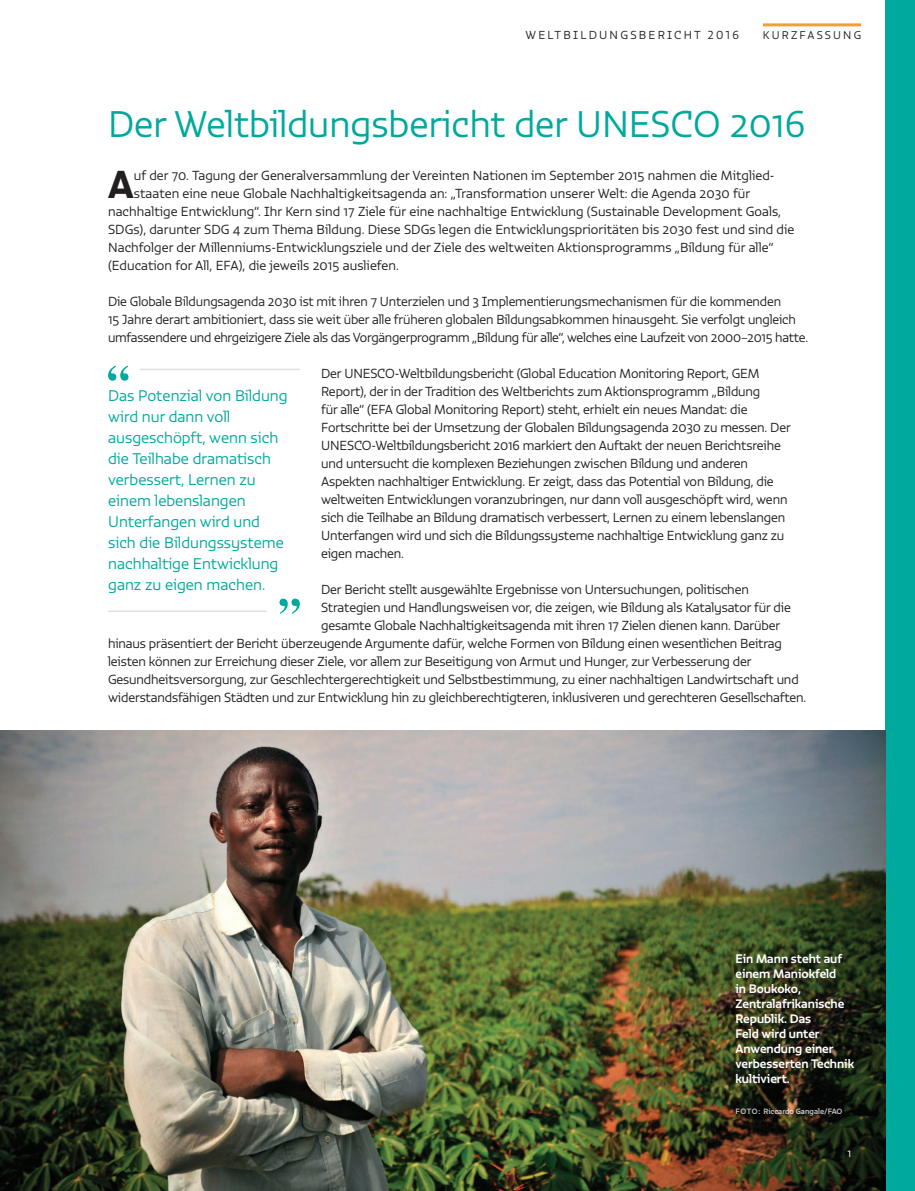
<style>
.page{position:relative;width:915px;height:1191px;background:#fff}
.page>*{position:absolute;margin:0;border:0;box-sizing:border-box;transform-origin:0 0}
.t1{font:37.8px "Vita Std Bld";color:#231f20}
.t2{font:300 36px "Vita Std";color:#00a99d}
.t3{font:300 15px/21px "Vita Std";color:#00a99d}
.t4{font:300 12.75px/18px "Vita Std";letter-spacing:-.01em;color:#231f20}
.t5{font:500 12px/15px "Vita Std";color:#fff}
.t6{font:300 11.25px "Vita Std";letter-spacing:.2em;color:#231f20}
.t7{font:300 10.8px "Vita Std";letter-spacing:.2em;color:#231f20}
.t8{font:300 10.5px "Vita Std";color:#fff}
.t9{font:500 7.5px "Vita Std";color:#fff}
</style>
<div class="page">
<div style="left:884px;top:0;width:30px;height:1191px;background:#00a99d"></div>
<hr style="left:762px;top:23px;width:98px;height:3px;background:#f89d33">
<hr style="left:108px;top:610px;width:158px;height:2px;background:#e2dfde">
<hr style="left:140px;top:369px;width:160px;height:1px;background:#e2dfde">
<svg style="left:108px;top:365px;width:20px;height:16px"></svg>
<svg style="left:279px;top:598px;width:21px;height:16px"></svg>
<img style="left:0;top:730px;width:884px;height:461px">
<p class="t6" style="left:525px;top:28px;width:215px">WELTBILDUNGSBERICHT 2016</p>
<p class="t7" style="left:762px;top:28px;width:100px">KURZFASSUNG</p>
<h2 class="t2" style="left:108px;top:101px;width:698px">Der Weltbildungsbericht der UNESCO 2016</h2>
<h1 class="t1" style="left:108px;top:159px;width:27px">A</h1>
<p class="t4" style="left:134px;top:166px;width:640px">uf der 70. Tagung der Generalversammlung der Vereinten Nationen im September 2015 nahmen die Mitglied-</p>
<p class="t4" style="left:134px;top:184px;width:617px">staaten eine neue Globale Nachhaltigkeitsagenda an: „Transformation unserer Welt: die Agenda 2030 für</p>
<p class="t4" style="left:108px;top:202px;width:674px">nachhaltige Entwicklung“. Ihr Kern sind 17 Ziele für eine nachhaltige Entwicklung (Sustainable Development Goals,</p>
<p class="t4" style="left:108px;top:220px;width:687px">SDGs), darunter SDG 4 zum Thema Bildung. Diese SDGs legen die Entwicklungsprioritäten bis 2030 fest und sind die</p>
<p class="t4" style="left:108px;top:238px;width:666px">Nachfolger der Millenniums-Entwicklungsziele und der Ziele des weltweiten Aktionsprogramms „Bildung für alle“</p>
<p class="t4" style="left:108px;top:256px;width:292px">(Education for All, EFA), die jeweils 2015 ausliefen.</p>
<p class="t4" style="left:108px;top:292px;width:701px">Die Globale Bildungsagenda 2030 ist mit ihren 7 Unterzielen und 3 Implementierungsmechanismen für die kommenden<br>15 Jahre derart ambitioniert, dass sie weit über alle früheren globalen Bildungsabkommen hinausgeht. Sie verfolgt ungleich umfassendere und ehrgeizigere Ziele als das Vorgängerprogramm „Bildung für alle“, welches eine Laufzeit von 2000–2015 hatte.</p>
<p class="t4" style="left:321px;top:364px;width:471px">Der UNESCO-Weltbildungsbericht (Global Education Monitoring Report, GEM Report), der in der Tradition des Weltberichts zum Aktionsprogramm „Bildung<br>für alle“ (EFA Global Monitoring Report) steht, erhielt ein neues Mandat: die Fortschritte bei der Umsetzung der Globalen Bildungsagenda 2030 zu messen. Der UNESCO-Weltbildungsbericht 2016 markiert den Auftakt der neuen Berichtsreihe und untersucht die komplexen Beziehungen zwischen Bildung und anderen Aspekten nachhaltiger Entwicklung. Er zeigt, dass das Potential von Bildung, die weltweiten Entwicklungen voranzubringen, nur dann voll ausgeschöpft wird, wenn sich die Teilhabe an Bildung dramatisch verbessert, Lernen zu einem lebenslangen Unterfangen wird und sich die Bildungssysteme nachhaltige Entwicklung ganz zu eigen machen.</p>
<p class="t4" style="left:321px;top:580px;width:429px">Der Bericht stellt ausgewählte Ergebnisse von Untersuchungen, politischen</p>
<p class="t4" style="left:321px;top:598px;width:471px">Strategien und Handlungsweisen vor, die zeigen, wie Bildung als Katalysator für die</p>
<p class="t4" style="left:321px;top:616px;width:460px">gesamte Globale Nachhaltigkeitsagenda mit ihren 17 Zielen dienen kann. Darüber</p>
<p class="t4" style="left:108px;top:634px;width:675px">hinaus präsentiert der Bericht überzeugende Argumente dafür, welche Formen von Bildung einen wesentlichen Beitrag</p>
<p class="t4" style="left:108px;top:652px;width:645px">leisten können zur Erreichung dieser Ziele, vor allem zur Beseitigung von Armut und Hunger, zur Verbesserung der</p>
<p class="t4" style="left:108px;top:670px;width:692px">Gesundheitsversorgung, zur Geschlechtergerechtigkeit und Selbstbestimmung, zu einer nachhaltigen Landwirtschaft und</p>
<p class="t4" style="left:108px;top:688px;width:699px">widerstandsfähigen Städten und zur Entwicklung hin zu gleichberechtigteren, inklusiveren und gerechteren Gesellschaften.</p>
<p class="t3" style="left:108px;top:385px;width:181px">Das Potenzial von Bildung wird nur dann voll ausgeschöpft, wenn sich die Teilhabe dramatisch verbessert, Lernen zu einem lebenslangen<br>Unterfangen wird und sich die Bildungssysteme nachhaltige Entwicklung ganz zu eigen machen.</p>
<p class="t5" style="left:735px;top:951px;width:120px">Ein Mann steht auf einem Maniokfeld<br>in Boukoko,<br>Zentralafrikanische<br>Republik. Das<br>Feld wird unter<br>Anwendung einer verbesserten Technik kultiviert.</p>
<p class="t9" style="left:735px;top:1106px;width:109px">FOTO: Riccardo Gangale/FAO</p>
<p class="t8" style="left:847px;top:1146px;width:5px">1</p>
</div>
